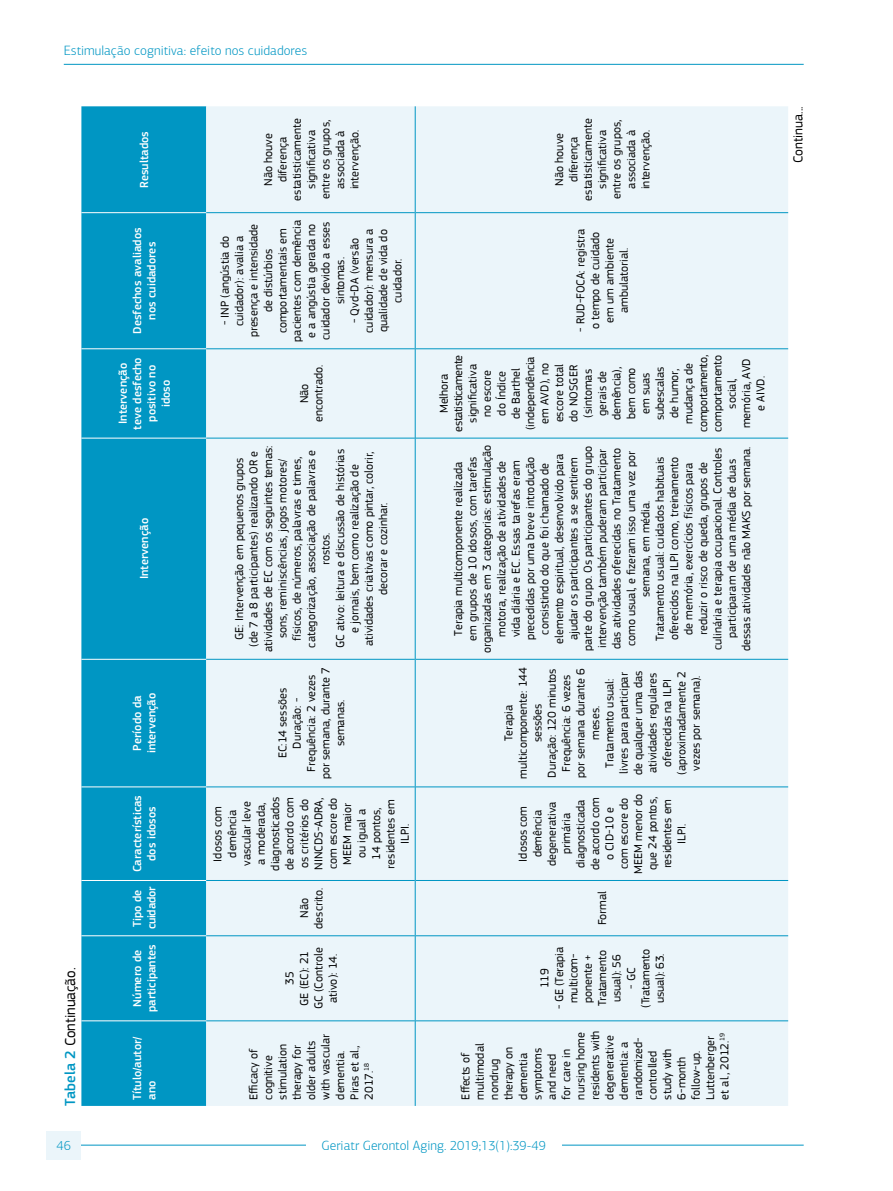
<style>
.page{position:relative;width:893px;height:1191px;background:#fff}
.page>*{position:absolute;margin:0;border:0;box-sizing:border-box;transform-origin:0 0}
.t1{font:15px "PF Square Sans Pro";color:#000}
.t2{font:300 13.5px "PF Agora Sans Pro";color:#0096c3}
.t3{font:13.5px "PF Square Sans Pro";color:#000}
.t4{font:12px/14.4px "PF Square Sans Pro";color:#000;text-align:center}
.t5{font:500 12px/14.4px "PF Square Sans Pro";color:#fff;text-align:center}
.t6{font:500 12px/14.4px "PF Square Sans Pro";letter-spacing:-.025em;color:#fff}
.s1{font-weight:500;color:#0096c3}
</style>
<div class="page">
<hr style="left:64px;top:64px;width:740px;height:1px;background:#0096c3">
<hr style="left:64px;top:1144px;width:740px;height:1px;background:#0096c3">
<div style="left:306px;top:1133px;width:255px;height:23px;background:#fff"></div>
<div style="left:47px;top:1130px;width:34px;height:29px;background:#ebf5fa"></div>
<div style="left:81px;top:106px;width:125px;height:1000px;background:#0096c3"></div>
<div style="left:206px;top:106px;width:582px;height:1000px;background:#ebf5fa"></div>
<hr style="left:81px;top:1020px;width:125px;height:1px;background:#fff">
<hr style="left:81px;top:935px;width:125px;height:1px;background:#fff">
<hr style="left:81px;top:880px;width:125px;height:1px;background:#fff">
<hr style="left:81px;top:786px;width:125px;height:1px;background:#fff">
<hr style="left:81px;top:659px;width:125px;height:1px;background:#fff">
<hr style="left:81px;top:438px;width:125px;height:1px;background:#fff">
<hr style="left:81px;top:348px;width:125px;height:1px;background:#fff">
<hr style="left:81px;top:212px;width:125px;height:1px;background:#fff">
<hr style="left:206px;top:1020px;width:209px;height:1px;background:#0096c3">
<hr style="left:206px;top:935px;width:209px;height:1px;background:#0096c3">
<hr style="left:206px;top:880px;width:209px;height:1px;background:#0096c3">
<hr style="left:206px;top:786px;width:209px;height:1px;background:#0096c3">
<hr style="left:206px;top:659px;width:209px;height:1px;background:#0096c3">
<hr style="left:206px;top:438px;width:209px;height:1px;background:#0096c3">
<hr style="left:206px;top:348px;width:209px;height:1px;background:#0096c3">
<hr style="left:206px;top:212px;width:209px;height:1px;background:#0096c3">
<hr style="left:415px;top:1020px;width:1px;height:86px;background:#0096c3">
<hr style="left:415px;top:935px;width:1px;height:85px;background:#0096c3">
<hr style="left:416px;top:1020px;width:372px;height:1px;background:#0096c3">
<hr style="left:415px;top:880px;width:1px;height:55px;background:#0096c3">
<hr style="left:416px;top:935px;width:372px;height:1px;background:#0096c3">
<hr style="left:415px;top:787px;width:1px;height:93px;background:#0096c3">
<hr style="left:416px;top:880px;width:372px;height:1px;background:#0096c3">
<hr style="left:415px;top:659px;width:1px;height:128px;background:#0096c3">
<hr style="left:416px;top:786px;width:372px;height:1px;background:#0096c3">
<hr style="left:415px;top:438px;width:1px;height:221px;background:#0096c3">
<hr style="left:416px;top:659px;width:372px;height:1px;background:#0096c3">
<hr style="left:415px;top:349px;width:1px;height:89px;background:#0096c3">
<hr style="left:416px;top:438px;width:372px;height:1px;background:#0096c3">
<hr style="left:415px;top:213px;width:1px;height:136px;background:#0096c3">
<hr style="left:416px;top:348px;width:372px;height:1px;background:#0096c3">
<hr style="left:415px;top:106px;width:1px;height:107px;background:#0096c3">
<hr style="left:416px;top:212px;width:372px;height:1px;background:#0096c3">
<p class="t2" style="left:64px;top:42px;width:245px">Estimulação cognitiva: efeito nos cuidadores</p>
<p class="t5" style="left:137px;top:188px;width:58px;rotate:-90deg">Resultados</p>
<p class="t5" style="left:130px;top:334px;width:108px;rotate:-90deg">Desfechos avaliados nos cuidadores</p>
<p class="t5" style="left:116px;top:429px;width:74px;rotate:-90deg">Intervenção teve desfecho positivo no idoso</p>
<p class="t5" style="left:137px;top:579px;width:62px;rotate:-90deg">Intervenção</p>
<p class="t1" style="left:61px;top:1106px;width:140px;rotate:-90deg"><span class="s1">Tabela 2</span> Continuação.</p>
<p class="t5" style="left:130px;top:753px;width:62px;text-align:left;rotate:-90deg">Período da intervenção</p>
<p class="t5" style="left:130px;top:872px;width:79px;rotate:-90deg">Características dos idosos</p>
<p class="t6" style="left:130px;top:929px;width:44px;rotate:-90deg">Tipo de cuidador</p>
<p class="t5" style="left:130px;top:1012px;width:69px;rotate:-90deg">Número de participantes</p>
<p class="t5" style="left:130px;top:1099px;width:65px;text-align:left;rotate:-90deg">Título/autor/ ano</p>
<p class="t4" style="left:261px;top:201px;width:84px;rotate:-90deg">Não houve diferença estatisticamente significativa entre os grupos, associada à intervenção.</p>
<p class="t4" style="left:218px;top:341px;width:123px;rotate:-90deg">- INP (angústia do cuidador): avalia a presença e intensidade de distúrbios comportamentais em pacientes com demência e a angústia gerada no cuidador devido a esses sintomas.</p>
<p class="t4" style="left:347px;top:333px;width:105px;rotate:-90deg">- Qvd-DA (versão cuidador): mensura a qualidade de vida do cuidador.</p>
<p class="t4" style="left:297px;top:422px;width:59px;rotate:-90deg">Não encontrado.</p>
<p class="t4" style="left:232px;top:652px;width:208px;rotate:-90deg">GE: Intervenção em pequenos grupos<br>(de 7 a 8 participantes) realizando OR e atividades de EC com os seguintes temas: sons, reminiscências, jogos motores/ físicos, de números, palavras e times, categorização, associação de palavras e rostos.<br>GC ativo: leitura e discussão de histórias e jornais, bem como realização de atividades criativas como pintar, colorir, decorar e cozinhar.</p>
<p class="t4" style="left:275px;top:779px;width:114px;rotate:-90deg">EC:14 sessões<br>Duração: -<br>Frequência: 2 vezes por semana, durante 7 semanas.</p>
<p class="t4" style="left:211px;top:870px;width:75px;rotate:-90deg">Idosos com demência vascular leve a moderada, diagnosticados de acordo com os critérios do<br>NINCDS-ADRA, com escore do<br>MEEM maior ou igual a<br>14 pontos, residentes em<br>ILPI.</p>
<p class="t4" style="left:297px;top:928px;width:43px;rotate:-90deg">Não descrito.</p>
<p class="t4" style="left:283px;top:1009px;width:63px;rotate:-90deg">35<br>GE (EC): 21<br>GC (Controle ativo): 14.</p>
<p class="t4" style="left:247px;top:1099px;width:67px;text-align:left;rotate:-90deg">Efficacy of cognitive stimulation therapy for older adults with vascular dementia.<br>Piras et al.,<br>2017.<sup>18</sup></p>
<p class="t4" style="left:552px;top:200px;width:84px;rotate:-90deg">Não houve diferença estatisticamente significativa entre os grupos, associada à intervenção.</p>
<p class="t4" style="left:573px;top:332px;width:104px;rotate:-90deg">- RUD-FOCA: registra o tempo de cuidado em um ambiente ambulatorial.</p>
<p class="t4" style="left:437px;top:432px;width:78px;rotate:-90deg">Melhora estatisticamente significativa<br>no escore<br>do Índice<br>de Barthel (independência em AVD), no escore total<br>do NOSGER (sintomas gerais de demência), bem como<br>em suas subescalas<br>de humor, mudança de comportamento, comportamento social, memória, AVD e AIVD.</p>
<p class="t4" style="left:451px;top:653px;width:210px;rotate:-90deg">Terapia multicomponente realizada<br>em grupos de 10 idosos, com tarefas organizadas em 3 categorias: estimulação motora, realização de atividades de<br>vida diária e EC. Essas tarefas eram precedidas por uma breve introdução consistindo do que foi chamado de elemento espiritual, desenvolvido para ajudar os participantes a se sentirem parte do grupo. Os participantes do grupo intervenção também puderam participar das atividades oferecidas no Tratamento como usual, e fizeram isso uma vez por semana, em média.<br>Tratamento usual: cuidados habituais oferecidos na ILPI como, treinamento<br>de memória, exercícios físicos para reduzir o risco de queda, grupos de culinária e terapia ocupacional. Controles participaram de uma média de duas dessas atividades não MAKS por semana.</p>
<p class="t4" style="left:501px;top:779px;width:113px;rotate:-90deg">Terapia multicomponente: 144 sessões<br>Duração: 120 minutos<br>Frequência: 6 vezes por semana durante 6 meses.<br>Tratamento usual: livres para participar de qualquer uma das atividades regulares oferecidas na ILPI (aproximadamente 2 vezes por semana).</p>
<p class="t4" style="left:516px;top:873px;width:82px;rotate:-90deg">Idosos com demência degenerativa primária diagnosticada de acordo com o CID-10 e<br>com escore do<br>MEEM menor do que 24 pontos, residentes em<br>ILPI.</p>
<p class="t4" style="left:595px;top:925px;width:36px;rotate:-90deg">Formal</p>
<p class="t4" style="left:552px;top:1009px;width:64px;rotate:-90deg">- GE (Terapia multicom&shy;ponente +<br>Tratamento usual): 56</p>
<p class="t4" style="left:624px;top:1007px;width:61px;rotate:-90deg">- GC (Tratamento usual): 63.</p>
<p class="t4" style="left:537px;top:988px;width:21px;rotate:-90deg">119</p>
<p class="t4" style="left:458px;top:1099px;width:71px;text-align:left;rotate:-90deg">Effects of multimodal nondrug therapy on dementia symptoms and need<br>for care in nursing home residents with degenerative dementia: a randomized&shy;controlled study with<br>6-month follow-up.<br>Luttenberger et al., 2012.<sup>19</sup></p>
<p class="t2" style="left:57px;top:1137px;width:16px">46</p>
<p class="t2" style="left:322px;top:1137px;width:226px">Geriatr Gerontol Aging. 2019;13(1):39-49</p>
<p class="t3" style="left:790px;top:163px;width:58px;rotate:-90deg">Continua...</p>
</div>
